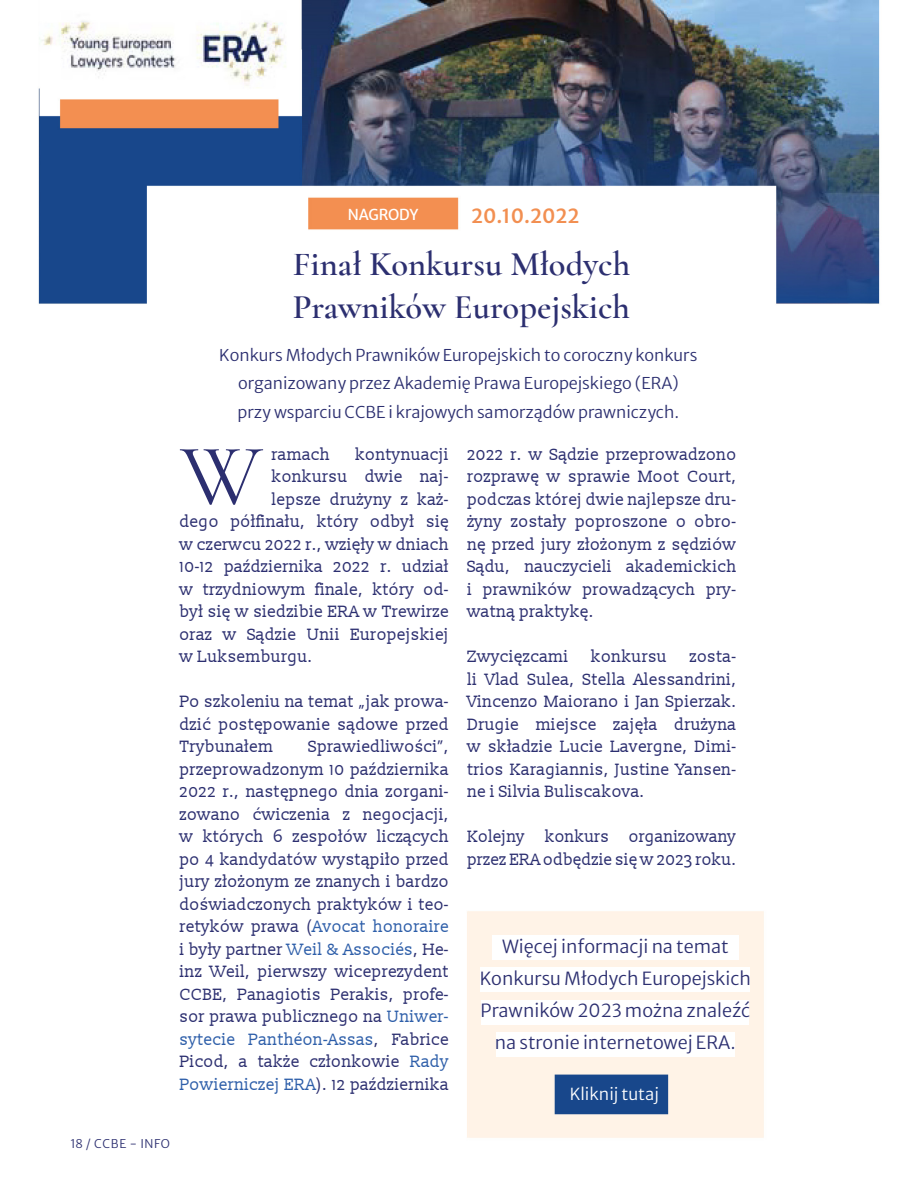
<style>
.page{position:relative;width:918px;height:1188px;background:#fff}
.page>*{position:absolute;margin:0;border:0;box-sizing:border-box;transform-origin:0 0}
.t1{font:88.5px "Cormorant Garamond";color:#2c2f70}
.t2{font:600 34.5px/43.5px "Cormorant Garamond";color:#2c2f70}
.t3{font:500 19.5px "Merriweather Sans";color:#f28f51}
.t4{font:300 18px/32.2px "Merriweather Sans";color:#2c2f70;text-align:center}
.t5{font:16.5px/22.5px "Slabo 13 px";color:#2c2f70;text-align:justify}
.t6{font:300 16.5px "Merriweather Sans";color:#fff}
.t7{font:300 16.2px/28.5px "Merriweather Sans";color:#2c2f70;text-align:center}
.t8{font:15px "Merriweather Sans";letter-spacing:-.02em;color:#fff}
.t9{font:300 12px "Merriweather Sans";letter-spacing:.05em;color:#2c2f70}
.s1{color:#2d5ea9}
</style>
<div class="page">
<img style="left:38px;top:0;width:842px;height:1138px">
<div style="left:492px;top:935px;width:247px;height:24px;background:#fff"></div>
<div style="left:480px;top:967px;width:270px;height:25px;background:#fff"></div>
<div style="left:481px;top:1000px;width:268px;height:25px;background:#fff"></div>
<div style="left:496px;top:1032px;width:238px;height:25px;background:#fff"></div>
<p class="t8" style="left:348px;top:201px;width:72px">NAGRODY</p>
<p class="t3" style="left:471px;top:199px;width:110px">20.10.2022</p>
<h2 class="t2" style="left:293px;top:242px;width:339px">Finał Konkursu Młodych<br>Prawników Europejskich</h2>
<p class="t7" style="left:219px;top:339px;width:480px">Konkurs Młodych Prawników Europejskich to coroczny konkurs organizowany przez Akademię Prawa Europejskiego (ERA) przy wsparciu CCBE i krajowych samorządów prawniczych.</p>
<h1 class="t1" style="left:180px;top:423px;width:84px">W</h1>
<p class="t5" style="left:272px;top:442px;width:60px">ramach</p>
<p class="t5" style="left:355px;top:442px;width:95px">kontynuacji</p>
<p class="t5" style="left:467px;top:442px;width:271px">2022 r. w Sądzie przeprowadzono rozprawę w sprawie Moot Court, podczas której dwie najlepsze dru&shy;żyny zostały poproszone o obro&shy;nę przed jury złożonym z sędziów Sądu, nauczycieli akademickich i prawników prowadzących pry&shy;watną praktykę.</p>
<p class="t5" style="left:467px;top:645px;width:103px">Zwycięzcami</p>
<p class="t5" style="left:591px;top:645px;width:78px">konkursu</p>
<p class="t5" style="left:272px;top:465px;width:179px">konkursu dwie naj-</p>
<p class="t5" style="left:272px;top:487px;width:179px">lepsze drużyny z każ-</p>
<p class="t5" style="left:180px;top:510px;width:271px">dego półfinału, który odbył się</p>
<p class="t5" style="left:180px;top:532px;width:271px">w czerwcu 2022 r., wzięły w dniach</p>
<p class="t5" style="left:180px;top:555px;width:271px">10-12 października 2022 r. udział</p>
<p class="t5" style="left:180px;top:577px;width:271px">w trzydniowym finale, który od-</p>
<p class="t5" style="left:180px;top:600px;width:271px">był się w siedzibie ERA w Trewirze</p>
<p class="t5" style="left:180px;top:622px;width:271px">oraz w Sądzie Unii Europejskiej</p>
<p class="t5" style="left:180px;top:645px;width:135px">w Luksemburgu.</p>
<p class="t5" style="left:180px;top:690px;width:271px">Po szkoleniu na temat „jak prowa&shy;dzić postępowanie sądowe przed Trybunałem</p>
<p class="t5" style="left:467px;top:645px;width:271px;text-indent:223px">zosta&shy;li Vlad Sulea, Stella Alessandrini, Vincenzo Maiorano i Jan Spierzak.<br>Drugie miejsce zajęła drużyna w składzie Lucie Lavergne, Dimi&shy;trios Karagiannis, Justine Yansen&shy;ne i Silvia Buliscakova.</p>
<p class="t5" style="left:467px;top:825px;width:271px">Kolejny konkurs organizowany przez ERA odbędzie się w 2023 roku.</p>
<p class="t5" style="left:180px;top:735px;width:271px;text-indent:129px">Sprawiedliwości”, przeprowadzonym 10 października 2022 r., następnego dnia zorgani&shy;zowano ćwiczenia z negocjacji, w których 6 zespołów liczących po 4 kandydatów wystąpiło przed jury złożonym ze znanych i bardzo doświadczonych praktyków i teo&shy;retyków prawa (<span class="s1">Avocat honoraire </span>i były partner <span class="s1">Weil &amp; Associés</span>, He&shy;inz Weil, pierwszy wiceprezydent CCBE, Panagiotis Perakis, profe&shy;sor prawa publicznego na <span class="s1">Uniwer&shy;sytecie Panthéon-Assas</span>, Fabrice Picod, a także członkowie <span class="s1">Rady Powierniczej ERA</span>). 12 października</p>
<p class="t4" style="left:480px;top:928px;width:273px">Więcej informacji na temat<br>Konkursu Młodych Europejskich<br>Prawników 2023 można znaleźć na stronie internetowej ERA.</p>
<p class="t6" style="left:570px;top:1079px;width:91px">Kliknij tutaj</p>
<p class="t9" style="left:70px;top:1133px;width:101px">18 / CCBE - INFO</p>
</div>
